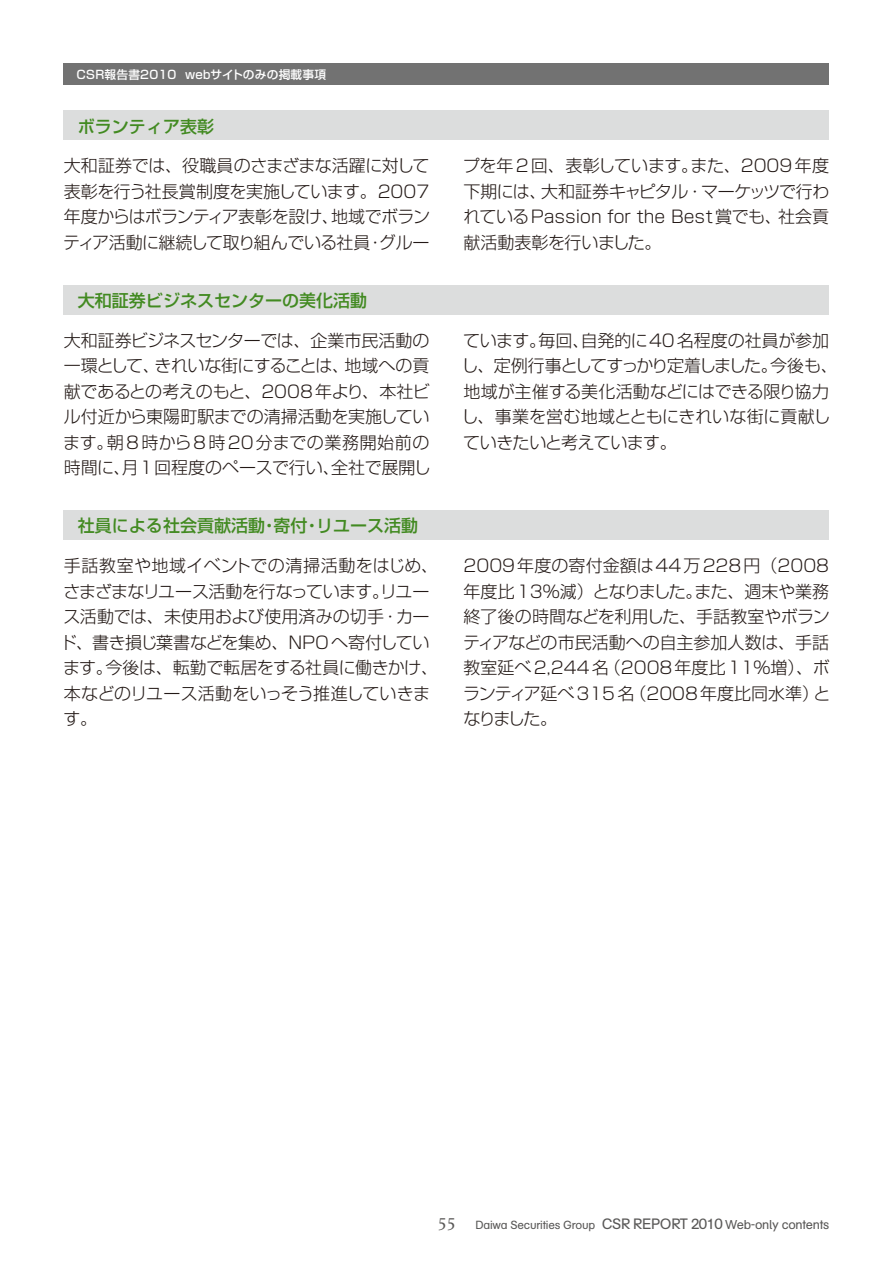
<style>
.page{position:relative;width:893px;height:1263px;background:#fff}
.page>*{position:absolute;margin:0;border:0;box-sizing:border-box;transform-origin:0 0}
.t1{font:300 16.95px/25.5px "Shin Go Pro";letter-spacing:-.015em;color:#231916;text-align:justify}
.t2{font:500 16.95px "Shin Go Pro";color:#428a21}
.t3{font:11.7px "AG Schoolbook";letter-spacing:-.02em;color:#595857}
.t4{font:500 11.7px "Shin Go Pro";letter-spacing:.02em;color:#fff}
.s1{font-family:"Albertina";font-size:18px}
.s2{font-size:14.85px}
.s3{font-size:12.75px}
</style>
<div class="page">
<div style="left:64px;top:64px;width:765px;height:21px;background:#727272"></div>
<div style="left:64px;top:111px;width:765px;height:29px;background:#dcdddd"></div>
<div style="left:64px;top:285px;width:765px;height:30px;background:#dcdddd"></div>
<div style="left:64px;top:510px;width:765px;height:30px;background:#dcdddd"></div>
<p class="t4" style="left:77px;top:65px;width:251px">CSR報告書2010 webサイトのみの掲載事項</p>
<p class="t2" style="left:78px;top:112px;width:138px">ボランティア表彰</p>
<p class="t1" style="left:63px;top:151px;width:368px">大和証券では、役職員のさまざまな活躍に対して表彰を行う社長賞制度を実施しています。2007年度からはボランティア表彰を設け、地域でボランティア活動に継続して取り組んでいる社員・グルー</p>
<p class="t1" style="left:463px;top:151px;width:368px">プを年2回、表彰しています。また、2009年度下期には、大和証券キャピタル・マーケッツで行われているPassion for the Best賞でも、社会貢献活動表彰を行いました。</p>
<p class="t2" style="left:78px;top:287px;width:291px">大和証券ビジネスセンターの美化活動</p>
<p class="t1" style="left:63px;top:325px;width:369px">大和証券ビジネスセンターでは、企業市民活動の一環として、きれいな街にすることは、地域への貢献であるとの考えのもと、2008年より、本社ビル付近から東陽町駅までの清掃活動を実施しています。朝8時から8時20分までの業務開始前の時間に、月1回程度のペースで行い、全社で展開し</p>
<p class="t1" style="left:462px;top:325px;width:378px;text-align:left">ています。毎回、自発的に40名程度の社員が参加し、定例行事としてすっかり定着しました。今後も、地域が主催する美化活動などにはできる限り協力し、事業を営む地域とともにきれいな街に貢献していきたいと考えています。</p>
<p class="t2" style="left:78px;top:512px;width:342px">社員による社会貢献活動・寄付・リユース活動</p>
<p class="t1" style="left:60px;top:551px;width:380px;text-align:left">手話教室や地域イベントでの清掃活動をはじめ、さまざまなリユース活動を行なっています。リユース活動では、未使用および使用済みの切手・カード、書き損じ葉書などを集め、NPOへ寄付しています。今後は、転勤で転居をする社員に働きかけ、本などのリユース活動をいっそう推進していきます。</p>
<p class="t1" style="left:463px;top:551px;width:369px">2009年度の寄付金額は44万228円（2008年度比13％減）となりました。また、週末や業務終了後の時間などを利用した、手話教室やボランティアなどの市民活動への自主参加人数は、手話教室延べ2,244名（2008年度比11％増）、ボランティア延べ315名（2008年度比同水準）となりました。</p>
<p class="t3" style="left:437px;top:1219px;width:393px"><span class="s1">55</span> Daiwa Securities Group <span class="s2">CSR REPORT 2010</span> <span class="s3">Web-only contents</span></p>
</div>
